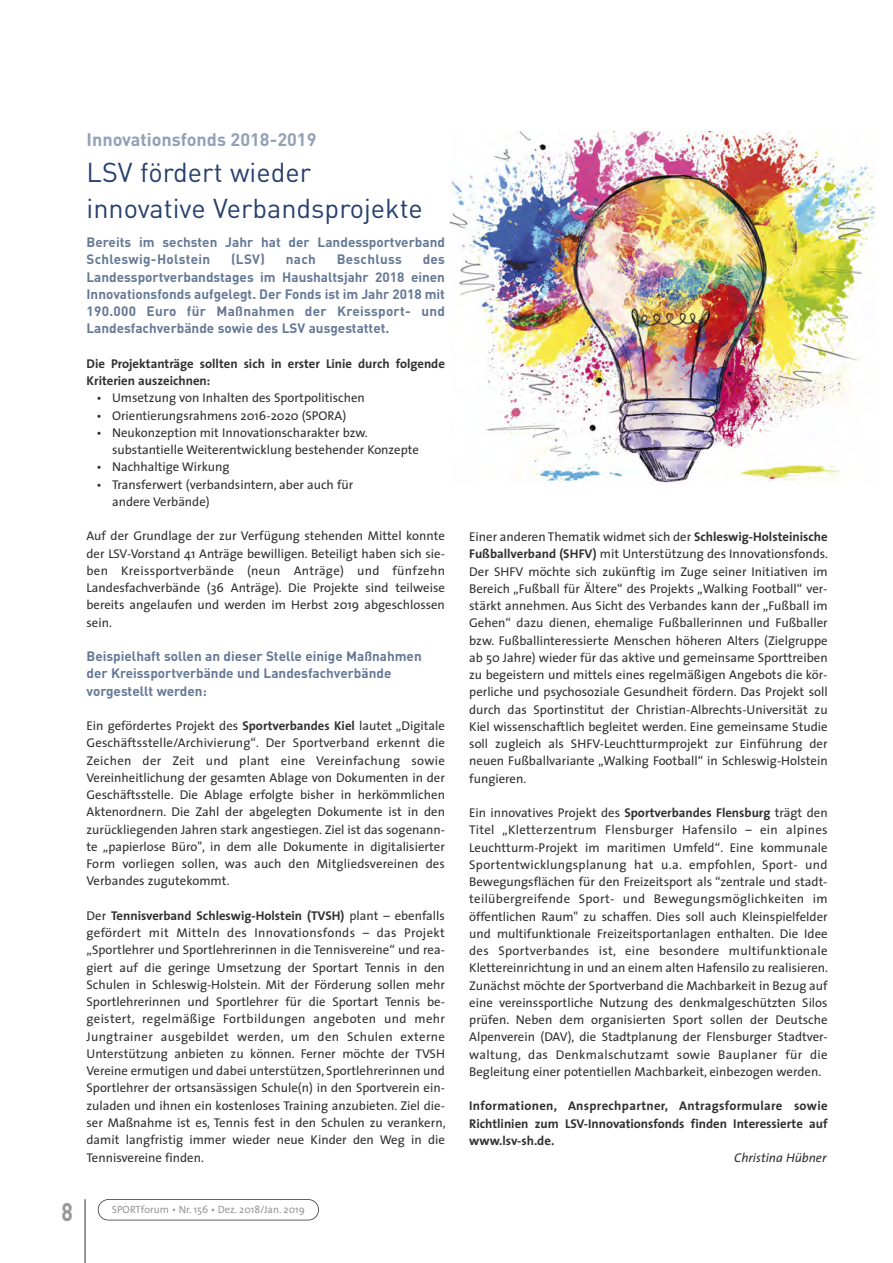
<style>
.page{position:relative;width:893px;height:1263px;background:#fff}
.page>*{position:absolute;margin:0;border:0;box-sizing:border-box;transform-origin:0 0}
.t1{font:27px/36px "DIN";color:#28406d}
.t2{font:700 25.2px "DIN";color:#989798;scale:.83 1}
.t3{font:700 18px "DIN";color:#93a0b6}
.t4{font:700 13.5px/17.2px "DIN";color:#657996}
.t5{font:700 13.5px "DIN";letter-spacing:.02em;color:#657996}
.t6{font:12.75px/17.2px "The Sans";color:#302f31;text-align:justify}
.t7{font:700 12.75px/17.2px "The Sans";color:#302f31}
.t8{font:italic 12.75px "The Sans";color:#302f31}
.t9{font:10.5px "The Sans";color:#989798}
.s1{font-weight:700}
</style>
<div class="page">
<div style="left:98px;top:1199px;width:221px;height:21px;border:2px solid #302f31;border-radius:11px"></div>
<hr style="left:85px;top:1199px;width:1px;height:64px;background:#302f31">
<img style="left:450px;top:131px;width:425px;height:353px">
<h3 class="t3" style="left:87px;top:129px;width:231px">Innovationsfonds 2018-2019</h3>
<h1 class="t1" style="left:87px;top:154px;width:338px">LSV fördert wieder innovative Verbandsprojekte</h1>
<p class="t4" style="left:87px;top:234px;width:360px">Bereits im sechsten Jahr hat der Landessportverband<br>Schleswig-Holstein</p>
<p class="t4" style="left:231px;top:251px;width:35px">(LSV)</p>
<p class="t4" style="left:286px;top:251px;width:31px">nach</p>
<p class="t5" style="left:337px;top:252px;width:67px">Beschluss</p>
<p class="t4" style="left:87px;top:251px;width:360px;text-align:justify;text-indent:336px">des Landessportverbandstages im Haushaltsjahr 2018 einen Innovationsfonds aufgelegt. Der Fonds ist im Jahr 2018 mit 190.000 Euro für Maßnahmen der Kreissport- und Landesfachverbände sowie des LSV ausgestattet.</p>
<p class="t7" style="left:87px;top:356px;width:360px">Die Projektanträge sollten sich in erster Linie durch folgende<br>Kriterien auszeichnen:</p>
<p class="t6" style="left:97px;top:391px;width:270px">• Umsetzung von Inhalten des Sportpolitischen</p>
<p class="t6" style="left:97px;top:408px;width:251px">• Orientierungsrahmens 2016-2020 (SPORA)</p>
<p class="t6" style="left:112px;top:425px;width:308px;text-indent:-16px">• Neukonzeption mit Innovationscharakter bzw. substantielle Weiterentwicklung bestehender Konzepte</p>
<p class="t6" style="left:97px;top:460px;width:135px">• Nachhaltige Wirkung</p>
<p class="t6" style="left:112px;top:477px;width:243px;text-indent:-16px">• Transferwert (verbandsintern, aber auch für andere Verbände)</p>
<p class="t6" style="left:87px;top:529px;width:360px">Auf der Grundlage der zur Verfügung stehenden Mittel konnte der LSV-Vorstand 41 Anträge bewilligen. Beteiligt haben sich sie&shy;ben Kreissportverbände (neun Anträge) und fünfzehn Landesfachverbände (36 Anträge). Die Projekte sind teilweise bereits angelaufen und werden im Herbst 2019 abgeschlossen sein.</p>
<p class="t4" style="left:87px;top:648px;width:337px">Beispielhaft sollen an dieser Stelle einige Maßnahmen der Kreissportverbände und Landesfachverbände vorgestellt werden:</p>
<p class="t6" style="left:87px;top:718px;width:360px">Ein gefördertes Projekt des <span class="s1">Sportverbandes Kiel</span> lautet „Digitale Geschäftsstelle/Archivierung“. Der Sportverband erkennt die Zeichen der Zeit und plant eine Vereinfachung sowie Vereinheitlichung der gesamten Ablage von Dokumenten in der Geschäftsstelle. Die Ablage erfolgte bisher in herkömmlichen Aktenordnern. Die Zahl der abgelegten Dokumente ist in den zurückliegenden Jahren stark angestiegen. Ziel ist das sogenann&shy;te „papierlose Büro", in dem alle Dokumente in digitalisierter Form vorliegen sollen, was auch den Mitgliedsvereinen des Verbandes zugutekommt.</p>
<p class="t6" style="left:87px;top:908px;width:361px">Der <span class="s1">Tennisverband Schleswig-Holstein (TVSH)</span> plant – ebenfalls gefördert mit Mitteln des Innovationsfonds – das Projekt „Sportlehrer und Sportlehrerinnen in die Tennisvereine“ und rea&shy;giert auf die geringe Umsetzung der Sportart Tennis in den Schulen in Schleswig-Holstein. Mit der Förderung sollen mehr Sportlehrerinnen und Sportlehrer für die Sportart Tennis be&shy;geistert, regelmäßige Fortbildungen angeboten und mehr Jungtrainer ausgebildet werden, um den Schulen externe Unterstützung anbieten zu können. Ferner möchte der TVSH Vereine ermutigen und dabei unterstützen, Sportlehrerinnen und Sportlehrer der ortsansässigen Schule(n) in den Sportverein ein&shy;zuladen und ihnen ein kostenloses Training anzubieten. Ziel die&shy;ser Maßnahme ist es, Tennis fest in den Schulen zu verankern, damit langfristig immer wieder neue Kinder den Weg in die Tennisvereine finden.</p>
<h2 class="t2" style="left:62px;top:1197px;width:15px">8</h2>
<p class="t9" style="left:112px;top:1205px;width:194px">SPORTforum • Nr. 156 • Dez. 2018/Jan. 2019</p>
<p class="t6" style="left:469px;top:529px;width:360px">Einer anderen Thematik widmet sich der <span class="s1">Schleswig-Holsteinische Fußballverband (SHFV)</span> mit Unterstützung des Innovationsfonds.<br>Der SHFV möchte sich zukünftig im Zuge seiner Initiativen im Bereich „Fußball für Ältere“ des Projekts „Walking Football“ ver&shy;stärkt annehmen. Aus Sicht des Verbandes kann der „Fußball im Gehen“ dazu dienen, ehemalige Fußballerinnen und Fußballer bzw. Fußballinteressierte Menschen höheren Alters (Zielgruppe ab 50 Jahre) wieder für das aktive und gemeinsame Sporttreiben zu begeistern und mittels eines regelmäßigen Angebots die kör&shy;perliche und psychosoziale Gesundheit fördern. Das Projekt soll durch das Sportinstitut der Christian-Albrechts-Universität zu Kiel wissenschaftlich begleitet werden. Eine gemeinsame Studie soll zugleich als SHFV-Leuchtturmprojekt zur Einführung der neuen Fußballvariante „Walking Football“ in Schleswig-Holstein fungieren.</p>
<p class="t6" style="left:469px;top:805px;width:360px">Ein innovatives Projekt des <span class="s1">Sportverbandes Flensburg</span> trägt den Titel „Kletterzentrum Flensburger Hafensilo – ein alpines Leuchtturm-Projekt im maritimen Umfeld“. Eine kommunale Sportentwicklungsplanung hat u.a. empfohlen, Sport- und Bewegungsflächen für den Freizeitsport als “zentrale und stadt&shy;teilübergreifende Sport- und Bewegungsmöglichkeiten im öffentlichen Raum" zu schaffen. Dies soll auch Kleinspielfelder und multifunktionale Freizeitsportanlagen enthalten. Die Idee des Sportverbandes ist, eine besondere multifunktionale Klettereinrichtung in und an einem alten Hafensilo zu realisieren.<br>Zunächst möchte der Sportverband die Machbarkeit in Bezug auf eine vereinssportliche Nutzung des denkmalgeschützten Silos prüfen. Neben dem organisierten Sport sollen der Deutsche Alpenverein (DAV), die Stadtplanung der Flensburger Stadtver&shy;waltung, das Denkmalschutzamt sowie Bauplaner für die Begleitung einer potentiellen Machbarkeit, einbezogen werden.</p>
<p class="t7" style="left:469px;top:1099px;width:360px;text-align:justify">Informationen, Ansprechpartner, Antragsformulare sowie Richtlinien zum LSV-Innovationsfonds finden Interessierte auf www.lsv-sh.de.</p>
<p class="t8" style="left:734px;top:1153px;width:94px">Christina Hübner</p>
</div>
